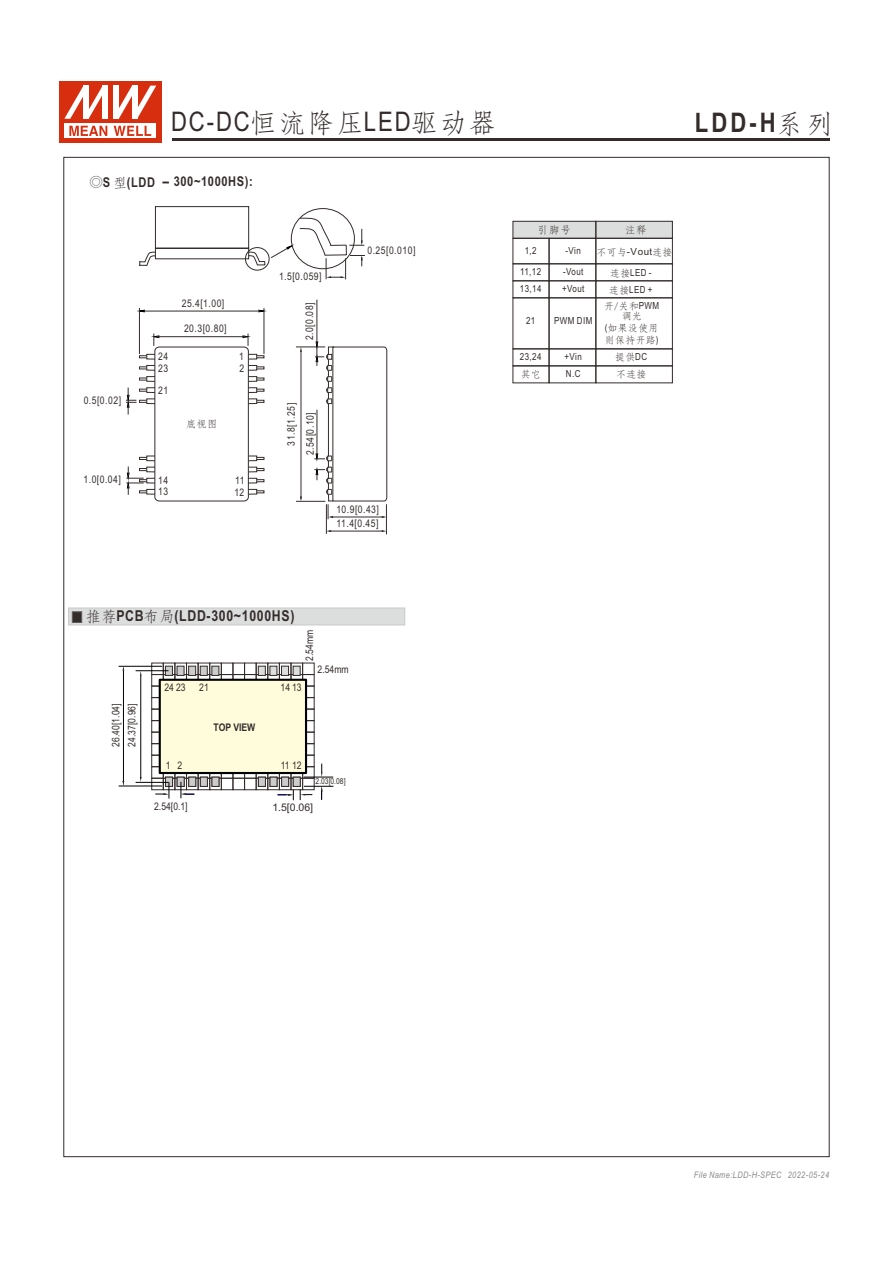
<style>
.page{position:relative;width:893px;height:1263px;background:#fff}
.page>*{position:absolute;margin:0;border:0;box-sizing:border-box;transform-origin:0 0}
.t1{font:27px "Arial Narrow";letter-spacing:.07em;color:#332c2b}
.t2{font:700 27px "Arial Narrow";color:#332c2b}
.t3{font:700 15px "Arial Narrow";letter-spacing:.045em;color:#332c2b}
.t4{font:700 13.5px "Arial Narrow";letter-spacing:.045em;color:#332c2b}
.t5{font:10.5px "Arial Narrow";letter-spacing:.045em;color:#332c2b}
.t6{font:10.5px/16.2px "Arial Narrow";color:#332c2b}
.t7{font:10.5px "Arial";color:#332c2b}
.t8{font:700 10.5px "Arial Narrow";color:#332c2b}
.t9{font:10.5px "ST Fangsong";color:#332c2b}
.t10{font:10.2px "ST Fangsong";color:#332c2b}
.t11{font:9.75px/21.3px "Arial Narrow";letter-spacing:.045em;color:#332c2b}
.t12{font:9.75px/11.2px "ST Fangsong";letter-spacing:.05em;color:#332c2b;text-align:center}
.t13{font:italic 9px "Arial Narrow";letter-spacing:.045em;color:#8b8b8c}
.t14{font:8.25px "Arial Narrow";color:#332c2b}
.s1{font-family:"ST Fangsong"}
.s2{font-family:"ST Fangsong";font-weight:400}
.s3{font-family:"S Jen Lei";font-weight:500}
.s4{font-family:"Arial Unicode MS"}
.s5{font-family:"Arial Narrow"}
</style>
<div class="page">
<hr style="left:172px;top:139px;width:657px;height:2px;background:#332c2b">
<div style="left:155px;top:347px;width:94px;height:154px;border:1px solid #332c2b;border-radius:4px"></div>
<svg style="left:248px;top:354px;width:16px;height:5px"></svg>
<svg style="left:139px;top:354px;width:16px;height:5px"></svg>
<svg style="left:248px;top:365px;width:16px;height:28px"></svg>
<svg style="left:248px;top:399px;width:16px;height:5px"></svg>
<svg style="left:248px;top:456px;width:16px;height:5px"></svg>
<svg style="left:248px;top:467px;width:16px;height:5px"></svg>
<svg style="left:248px;top:478px;width:16px;height:5px"></svg>
<svg style="left:248px;top:489px;width:16px;height:5px"></svg>
<svg style="left:154px;top:334px;width:5px;height:12px"></svg>
<hr style="left:157px;top:336px;width:89px;height:1px;background:#332c2b">
<svg style="left:243px;top:334px;width:6px;height:12px"></svg>
<hr style="left:144px;top:311px;width:116px;height:1px;background:#332c2b">
<hr style="left:264px;top:308px;width:1px;height:46px;background:#332c2b">
<hr style="left:139px;top:308px;width:1px;height:46px;background:#332c2b">
<svg style="left:126px;top:365px;width:29px;height:50px"></svg>
<svg style="left:126px;top:456px;width:29px;height:39px"></svg>
<hr style="left:317px;top:300px;width:1px;height:45px;background:#332c2b">
<hr style="left:386px;top:504px;width:1px;height:30px;background:#332c2b">
<svg style="left:296px;top:342px;width:91px;height:177px"></svg>
<hr style="left:328px;top:404px;width:1px;height:52px;background:#332c2b">
<hr style="left:329px;top:531px;width:54px;height:1px;background:#332c2b">
<hr style="left:326px;top:504px;width:1px;height:30px;background:#332c2b">
<svg style="left:271px;top:245px;width:21px;height:13px"></svg>
<div style="left:155px;top:206px;width:94px;height:42px;border:1px solid #332c2b"></div>
<div style="left:155px;top:248px;width:94px;height:11px;border:1px solid #332c2b"></div>
<svg style="left:248px;top:252px;width:17px;height:13px"></svg>
<svg style="left:139px;top:252px;width:17px;height:14px"></svg>
<div style="left:245px;top:247px;width:24px;height:23px;border:1px solid #332c2b;border-radius:50%"></div>
<svg style="left:299px;top:218px;width:66px;height:90px"></svg>
<div style="left:152px;top:778px;width:11px;height:12px;border:1px solid #332c2b"></div>
<div style="left:152px;top:755px;width:11px;height:12px;border:1px solid #332c2b"></div>
<div style="left:152px;top:732px;width:11px;height:12px;border:1px solid #332c2b"></div>
<div style="left:152px;top:709px;width:11px;height:12px;border:1px solid #332c2b"></div>
<div style="left:152px;top:686px;width:11px;height:12px;border:1px solid #332c2b"></div>
<div style="left:163px;top:663px;width:12px;height:12px;border:1px solid #332c2b"></div>
<div style="left:198px;top:663px;width:12px;height:12px;border:1px solid #332c2b"></div>
<div style="left:221px;top:663px;width:12px;height:12px;border:1px solid #332c2b"></div>
<div style="left:256px;top:663px;width:12px;height:12px;border:1px solid #332c2b"></div>
<div style="left:279px;top:663px;width:12px;height:12px;border:1px solid #332c2b"></div>
<div style="left:291px;top:663px;width:12px;height:12px;border:1px solid #332c2b"></div>
<hr style="left:119px;top:786px;width:43px;height:1px;background:#000">
<hr style="left:119px;top:666px;width:43px;height:1px;background:#000">
<hr style="left:123px;top:670px;width:1px;height:111px;background:#000">
<hr style="left:136px;top:782px;width:33px;height:1px;background:#000">
<hr style="left:136px;top:670px;width:33px;height:1px;background:#000">
<hr style="left:140px;top:675px;width:1px;height:103px;background:#000">
<svg style="left:155px;top:665px;width:178px;height:135px"></svg>
<svg style="left:68px;top:608px;width:337px;height:17px;background:#d7d8d8"></svg>
<div style="left:513px;top:221px;width:159px;height:17px;background:#dcdddd"></div>
<div style="left:513px;top:221px;width:83px;height:17px;border:1px solid #332c2b"></div>
<div style="left:513px;top:349px;width:36px;height:17px;border:1px solid #332c2b"></div>
<div style="left:513px;top:238px;width:36px;height:26px;border:1px solid #332c2b"></div>
<div style="left:513px;top:264px;width:36px;height:17px;border:1px solid #332c2b"></div>
<div style="left:513px;top:281px;width:36px;height:17px;border:1px solid #332c2b"></div>
<div style="left:549px;top:349px;width:47px;height:17px;border:1px solid #332c2b"></div>
<div style="left:549px;top:238px;width:47px;height:26px;border:1px solid #332c2b"></div>
<div style="left:549px;top:264px;width:47px;height:17px;border:1px solid #332c2b"></div>
<div style="left:549px;top:281px;width:47px;height:17px;border:1px solid #332c2b"></div>
<div style="left:549px;top:298px;width:47px;height:51px;border:1px solid #332c2b"></div>
<div style="left:596px;top:221px;width:76px;height:17px;border:1px solid #332c2b"></div>
<div style="left:596px;top:349px;width:76px;height:17px;border:1px solid #332c2b"></div>
<div style="left:596px;top:238px;width:76px;height:26px;border:1px solid #332c2b"></div>
<div style="left:596px;top:264px;width:76px;height:17px;border:1px solid #332c2b"></div>
<div style="left:596px;top:281px;width:76px;height:17px;border:1px solid #332c2b"></div>
<div style="left:596px;top:298px;width:77px;height:51px;border:1px solid #332c2b"></div>
<div style="left:59px;top:82px;width:102px;height:61px;background:#d62e0f"></div>
<div style="left:64px;top:123px;width:92px;height:15px;background:#fefefe"></div>
<svg style="left:114px;top:126px;width:37px;height:10px"></svg>
<svg style="left:69px;top:126px;width:38px;height:10px"></svg>
<svg style="left:64px;top:86px;width:44px;height:33px"></svg>
<svg style="left:114px;top:86px;width:42px;height:33px"></svg>
<h1 class="t1" style="left:171px;top:111px;width:326px">DC-DC<span class="s1">恒流降压</span>LED<span class="s1">驱动器</span></h1>
<h1 class="t2" style="left:695px;top:112px;width:140px">LDD-H<span class="s2">系列</span></h1>
<p class="t4" style="left:89px;top:176px;width:165px"><span class="s3">◎</span>S <span class="s2">型</span>(LDD -300~1000HS):</p>
<p class="t5" style="left:182px;top:299px;width:44px">25.4[1.00]</p>
<p class="t5" style="left:184px;top:324px;width:44px">20.3[0.80]</p>
<p class="t5" style="left:158px;top:352px;width:11px">24</p>
<p class="t5" style="left:239px;top:352px;width:6px">1</p>
<p class="t5" style="left:84px;top:396px;width:39px">0.5[0.02]</p>
<p class="t5" style="left:84px;top:475px;width:39px">1.0[0.04]</p>
<p class="t5" style="left:158px;top:364px;width:12px">23</p>
<p class="t5" style="left:158px;top:387px;width:12px">21</p>
<p class="t10" style="left:186px;top:419px;width:33px">底视图</p>
<p class="t5" style="left:158px;top:476px;width:12px">14</p>
<p class="t5" style="left:239px;top:364px;width:6px">2</p>
<p class="t5" style="left:235px;top:476px;width:11px">11</p>
<p class="t5" style="left:158px;top:487px;width:11px">13</p>
<p class="t5" style="left:234px;top:488px;width:11px">12</p>
<p class="t5" style="left:279px;top:272px;width:44px">1.5[0.059]</p>
<p class="t5" style="left:306px;top:340px;width:39px;rotate:-90deg">2.0[0.08]</p>
<p class="t5" style="left:367px;top:246px;width:49px">0.25[0.010]</p>
<p class="t5" style="left:287px;top:446px;width:44px;rotate:-90deg">31.8[1.25]</p>
<p class="t5" style="left:306px;top:455px;width:44px;rotate:-90deg">2.54[0.10]</p>
<p class="t5" style="left:336px;top:505px;width:44px">10.9[0.43]</p>
<p class="t5" style="left:337px;top:519px;width:43px">11.4[0.45]</p>
<h2 class="t3" style="left:86px;top:610px;width:210px"><span class="s2">推荐</span>PCB<span class="s2">布局</span>(LDD-300~1000HS)</h2>
<p class="t5" style="left:306px;top:661px;width:33px;rotate:-90deg">2.54mm</p>
<p class="t6" style="left:109px;top:746px;width:45px;rotate:-90deg">26.40[1.04]<br>24.37[0.96]</p>
<p class="t5" style="left:164px;top:683px;width:23px">24 23</p>
<p class="t5" style="left:199px;top:683px;width:11px">21</p>
<p class="t5" style="left:281px;top:683px;width:23px">14 13</p>
<p class="t8" style="left:214px;top:724px;width:43px">TOP VIEW</p>
<p class="t5" style="left:166px;top:761px;width:18px">1 2</p>
<p class="t5" style="left:281px;top:761px;width:22px">11 12</p>
<p class="t5" style="left:318px;top:665px;width:33px">2.54mm</p>
<p class="t14" style="left:316px;top:778px;width:31px">2.03[0.08]</p>
<p class="t5" style="left:154px;top:802px;width:35px">2.54[0.1]</p>
<p class="t7" style="left:272px;top:804px;width:42px">1.5[0.06]</p>
<p class="t9" style="left:537px;top:224px;width:36px">引脚号</p>
<p class="t9" style="left:625px;top:224px;width:23px">注释</p>
<p class="t12" style="left:597px;top:246px;width:77px">不可与<span class="s4">-Vout</span>连接</p>
<p class="t11" style="left:609px;top:265px;width:45px;line-height:17px"><span class="s1">连接</span>LED -<span class="s1">连接</span>LED +</p>
<p class="t12" style="left:604px;top:300px;width:57px">开/关和<span class="s5">PWM</span>调光<br><span class="s5">(</span>如果没使用则保持开路<span class="s5">)</span></p>
<p class="t12" style="left:615px;top:352px;width:33px">提供<span class="s5">DC</span></p>
<p class="t11" style="left:520px;top:241px;width:23px;text-align:center">1,2<br>11,12</p>
<p class="t11" style="left:520px;top:279px;width:23px">13,14</p>
<p class="t11" style="left:526px;top:311px;width:11px">21</p>
<p class="t11" style="left:563px;top:241px;width:22px">-Vin -Vout</p>
<p class="t11" style="left:562px;top:279px;width:24px">+Vout</p>
<p class="t11" style="left:554px;top:311px;width:40px">PWM DIM</p>
<p class="t11" style="left:520px;top:347px;width:23px">23,24</p>
<p class="t11" style="left:564px;top:347px;width:19px">+Vin</p>
<p class="t12" style="left:521px;top:369px;width:21px">其它</p>
<p class="t11" style="left:566px;top:364px;width:16px">N.C</p>
<p class="t12" style="left:616px;top:369px;width:32px">不连接</p>
<p class="t13" style="left:694px;top:1171px;width:137px">File Name:LDD-H-SPEC 2022-05-24</p>
</div>
